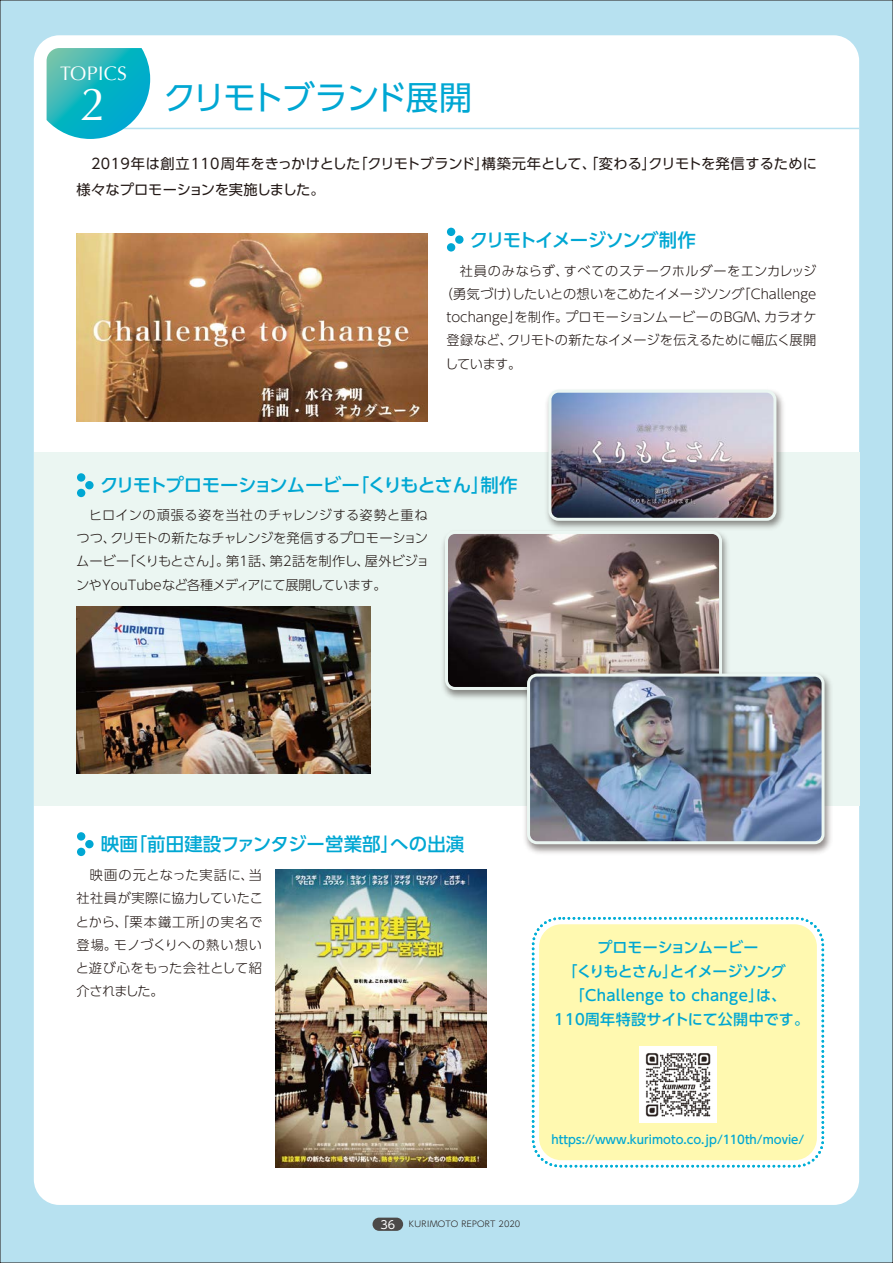
<style>
.page{position:relative;width:893px;height:1263px;background:#b7e1f0}
.page>*{position:absolute;margin:0;border:0;box-sizing:border-box;transform-origin:0 0}
.t1{font:46.5px "Optima";color:#fff}
.t2{font:33px "UD Shin Go Pro";letter-spacing:-.07em;color:#00a7d3}
.t3{font:19.5px "Optima";letter-spacing:.02em;color:#fff}
.t4{font:500 18.45px "UD Shin Go Pro";letter-spacing:-.04em;color:#00a7d3}
.t5{font:500 18.45px "UD Shin Go Pro";letter-spacing:.005em;color:#00a7d3}
.t6{font:500 18.45px "UD Shin Go Pro";letter-spacing:-.06em;color:#00a7d3}
.t7{font:500 15px "UD Shin Go Pro";letter-spacing:.005em;color:#00a7d3}
.t8{font:500 15px "UD Shin Go Pro";letter-spacing:.025em;color:#00a7d3}
.t9{font:500 15px "UD Shin Go Pro";letter-spacing:-.045em;color:#00a7d3}
.t10{font:14.25px/25.5px "UD Shin Go Pro";letter-spacing:.005em;color:#221815}
.t11{font:300 13.2px/23.2px "UD Shin Go Pro";color:#221815;text-align:justify}
.t12{font:300 13.2px "UD Shin Go Pro";letter-spacing:.035em;color:#221815}
.t13{font:500 11.7px "UD Shin Go Pro";color:#00a7d3}
.t14{font:300 8.25px "UD Shin Go Pro";letter-spacing:.025em;color:#221815}
.s1{font-weight:400;font-size:11.25px;color:#fff}
</style>
<div class="page">
<div style="left:372px;top:1217px;width:31px;height:14px;background:#4c4948;border-radius:7px"></div>
<div style="left:34px;top:35px;width:825px;height:1170px;background:#fff;border-radius:26px"></div>
<div style="left:34px;top:452px;width:825px;height:354px;background:#ebf6f2"></div>
<hr style="left:109px;top:128px;width:750px;height:1px;background:#b7e1f0">
<img style="left:546px;top:389px;width:238px;height:140px">
<img style="left:550px;top:391px;width:225px;height:128px">
<div style="left:548px;top:390px;width:228px;height:131px;border:3px solid #ebf6f2;border-radius:9px"></div>
<img style="left:442px;top:526px;width:293px;height:173px">
<img style="left:446px;top:532px;width:274px;height:156px">
<div style="left:445px;top:531px;width:277px;height:159px;border:3px solid #ebf6f2;border-radius:9px"></div>
<img style="left:77px;top:606px;width:293px;height:168px">
<img style="left:520px;top:669px;width:311px;height:185px">
<img style="left:528px;top:675px;width:295px;height:167px">
<div style="left:527px;top:674px;width:297px;height:170px;border:3px solid #ebf6f2;border-radius:9px"></div>
<img style="left:77px;top:233px;width:350px;height:189px">
<img style="left:276px;top:869px;width:210px;height:298px">
<svg style="left:47px;top:48px;width:103px;height:91px;background:#37bdc7"></svg>
<div style="left:447px;top:228px;width:8px;height:8px;background:#00a7d3;border-radius:50%"></div>
<div style="left:455px;top:235px;width:8px;height:9px;background:#00a7d3;border-radius:50%"></div>
<div style="left:447px;top:243px;width:8px;height:9px;background:#00a7d3;border-radius:50%"></div>
<div style="left:77px;top:473px;width:8px;height:9px;background:#00a7d3;border-radius:50%"></div>
<div style="left:85px;top:481px;width:9px;height:8px;background:#00a7d3;border-radius:50%"></div>
<div style="left:77px;top:489px;width:8px;height:8px;background:#00a7d3;border-radius:50%"></div>
<div style="left:77px;top:832px;width:8px;height:8px;background:#00a7d3;border-radius:50%"></div>
<div style="left:85px;top:840px;width:9px;height:8px;background:#00a7d3;border-radius:50%"></div>
<div style="left:77px;top:848px;width:8px;height:8px;background:#00a7d3;border-radius:50%"></div>
<div style="left:532px;top:917px;width:292px;height:250px;border:3px dashed #00aed7;border-radius:27px"></div>
<div style="left:539px;top:924px;width:278px;height:236px;background:#fff9b0;border-radius:22px"></div>
<img style="left:640px;top:1046px;width:76px;height:76px">
<h3 class="t3" style="left:60px;top:62px;width:68px">TOPICS</h3>
<h1 class="t1" style="left:81px;top:77px;width:27px">2</h1>
<h2 class="t2" style="left:163px;top:71px;width:310px">クリモトブランド展開</h2>
<p class="t10" style="left:77px;top:151px;width:742px">　2019年は創立110周年をきっかけとした「クリモトブランド」構築元年として、「変わる」クリモトを発信するために様々なプロモーションを実施しました。</p>
<h3 class="t6" style="left:470px;top:225px;width:227px">クリモトイメージソング制作</h3>
<p class="t12" style="left:460px;top:260px;width:358px">社員のみならず、すべてのステークホルダーをエンカレッジ</p>
<p class="t11" style="left:440px;top:282px;width:378px">（勇気づけ）したいとの想いをこめたイメージソング「Challenge</p>
<p class="t11" style="left:446px;top:305px;width:372px">tochange」を制作。プロモーションムービーのBGM、カラオケ</p>
<p class="t11" style="left:446px;top:328px;width:371px">登録など、クリモトの新たなイメージを伝えるために幅広く展開</p>
<p class="t11" style="left:445px;top:351px;width:78px">しています。</p>
<h3 class="t4" style="left:100px;top:470px;width:419px">クリモトプロモーションムービー「くりもとさん」制作</h3>
<p class="t11" style="left:76px;top:503px;width:355px;text-align:left;text-indent:13px">ヒロインの頑張る姿を当社のチャレンジする姿勢と重ねつつ、クリモトの新たなチャレンジを発信するプロモーションムービー「くりもとさん」。第１話、第２話を制作し、屋外ビジョンやYouTubeなど各種メディアにて展開しています。</p>
<h3 class="t5" style="left:101px;top:829px;width:365px">映画「前田建設ファンタジー営業部」への出演</h3>
<p class="t11" style="left:76px;top:863px;width:189px">　映画の元となった実話に、当社社員が実際に協力していたことから、「栗本鐵工所」の実名で登場。モノづくりへの熱い想いと遊び心をもった会社として紹介されました。</p>
<p class="t7" style="left:597px;top:935px;width:163px">プロモーションムービー</p>
<p class="t9" style="left:562px;top:959px;width:225px">「くりもとさん」とイメージソング</p>
<p class="t8" style="left:570px;top:983px;width:218px">「Challenge to change」は、</p>
<p class="t7" style="left:554px;top:1007px;width:256px">1１０周年特設サイトにて公開中です。</p>
<p class="t14" style="left:380px;top:1217px;width:141px"><span class="s1">36</span> KURIMOTO REPORT 2020</p>
<p class="t13" style="left:552px;top:1130px;width:254px">https://www.kurimoto.co.jp/110th/movie/</p>
</div>
